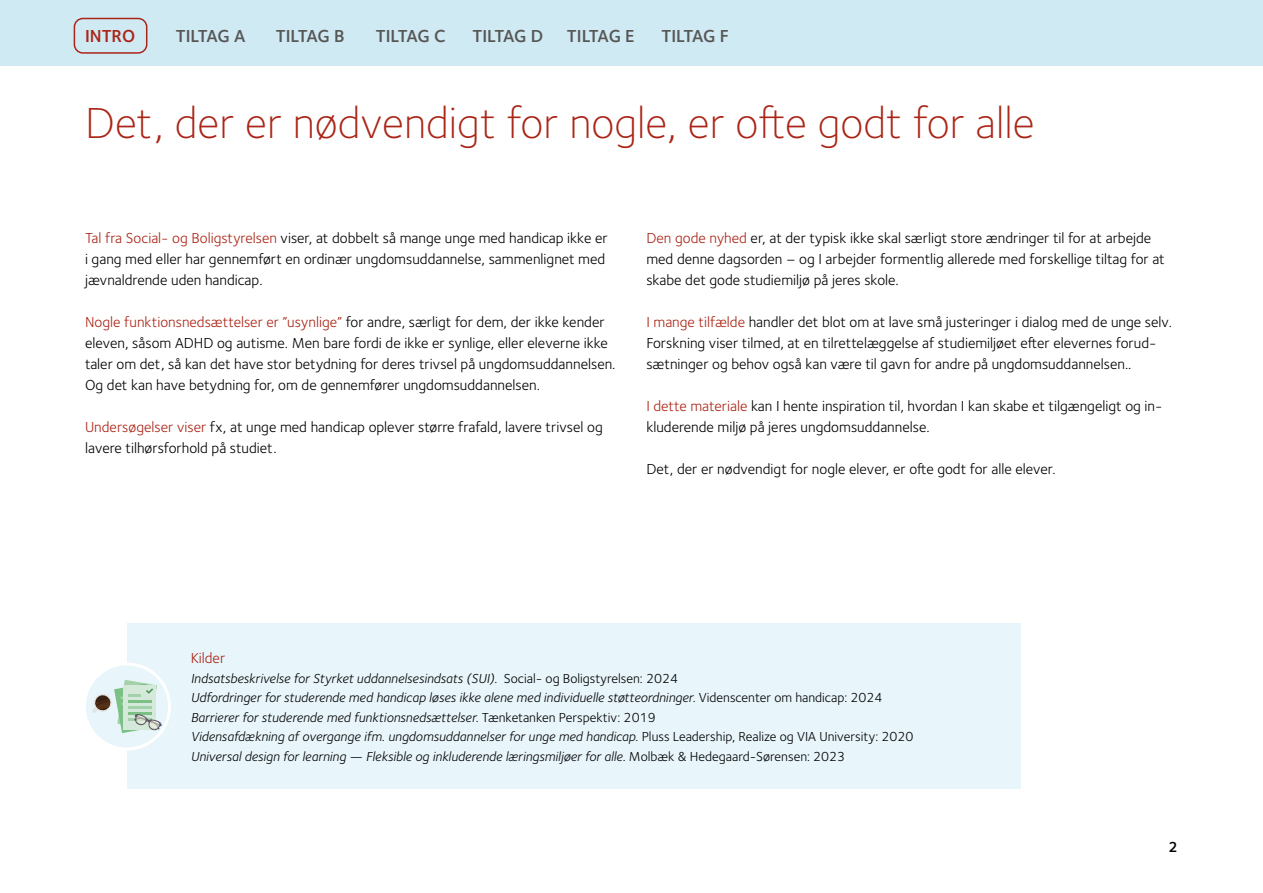
<style>
.page{position:relative;width:1263px;height:893px;background:#fff}
.page>*{position:absolute;margin:0;border:0;box-sizing:border-box;transform-origin:0 0}
.t1{font:300 45px "Foundry Sterling";color:#aa2517}
.t2{font:600 18px "Foundry Sterling";letter-spacing:-.015em;color:#575756}
.t3{font:600 18px "Foundry Sterling";color:#aa2517}
.Brød{font:15px/21px "Foundry Sterling";color:#000}
.Overskrift_boks{font:15px "Foundry Sterling";color:#aa2517}
.t4{font:600 15px "Foundry Sterling";color:#000}
.Kilde_boks{font:italic 13.5px "Foundry Sterling";color:#000}
.s1{color:#aa2517}
.s2{font-style:normal}
</style>
<div class="page">
<div style="left:0;top:0;width:1263px;height:66px;background:#d0eaf4"></div>
<div style="left:74px;top:18px;width:73px;height:36px;border:2px solid #aa2517;border-radius:9px"></div>
<div style="left:127px;top:623px;width:894px;height:69px;background:#e8f5fa"></div>
<div style="left:127px;top:687px;width:894px;height:63px;background:#e8f5fa"></div>
<div style="left:127px;top:726px;width:894px;height:63px;background:#e8f5fa"></div>
<div style="left:84px;top:664px;width:85px;height:85px;background:#e8f5fa;border-radius:50%"></div>
<div style="left:83px;top:662px;width:88px;height:88px;border:3px solid #fff;border-radius:50%"></div>
<svg style="left:92px;top:680px;width:70px;height:53px"></svg>
<p class="t3" style="left:85px;top:25px;width:52px">INTRO</p>
<p class="t2" style="left:176px;top:25px;width:71px">TILTAG A</p>
<p class="t2" style="left:276px;top:25px;width:70px">TILTAG B</p>
<p class="t2" style="left:376px;top:25px;width:71px">TILTAG C</p>
<p class="t2" style="left:472px;top:25px;width:72px">TILTAG D</p>
<p class="t2" style="left:567px;top:25px;width:69px">TILTAG E</p>
<p class="t2" style="left:661px;top:25px;width:69px">TILTAG F</p>
<h1 class="t1" style="left:85px;top:97px;width:951px">Det, der er nødvendigt for nogle, er ofte godt for alle</h1>
<p class="Brød" style="left:85px;top:228px;width:524px"><span class="s1">Tal fra Social- og Boligstyrelsen</span> viser, at dobbelt så mange unge med handicap ikke er i gang med eller har gennemført en ordinær ungdomsuddannelse, sammenlignet med jævnaldrende uden handicap.</p>
<p class="Brød" style="left:85px;top:312px;width:532px"><span class="s1">Nogle funktionsnedsættelser er ”usynlige”</span> for andre, særligt for dem, der ikke kender eleven, såsom ADHD og autisme. Men bare fordi de ikke er synlige, eller eleverne ikke taler om det, så kan det have stor betydning for deres trivsel på ungdomsuddannelsen.<br>Og det kan have betydning for, om de gennemfører ungdomsuddannelsen.</p>
<p class="Brød" style="left:85px;top:417px;width:519px"><span class="s1">Undersøgelser viser</span> fx, at unge med handicap oplever større frafald, lavere trivsel og lavere tilhørsforhold på studiet.</p>
<p class="Brød" style="left:646px;top:228px;width:520px"><span class="s1">Den gode nyhed</span> er, at der typisk ikke skal særligt store ændringer til for at arbejde med denne dagsorden – og I arbejder formentlig allerede med forskellige tiltag for at skabe det gode studiemiljø på jeres skole.</p>
<p class="Brød" style="left:646px;top:312px;width:527px"><span class="s1">I mange tilfælde</span> handler det blot om at lave små justeringer i dialog med de unge selv.<br>Forskning viser tilmed, at en tilrettelæggelse af studiemiljøet efter elevernes forud&shy;sætninger og behov også kan være til gavn for andre på ungdomsuddannelsen..</p>
<p class="Brød" style="left:646px;top:396px;width:518px"><span class="s1">I dette materiale</span> kan I hente inspiration til, hvordan I kan skabe et tilgængeligt og in&shy;kluderende miljø på jeres ungdomsuddannelse.</p>
<p class="Brød" style="left:646px;top:459px;width:411px">Det, der er nødvendigt for nogle elever, er ofte godt for alle elever.</p>
<p class="Overskrift_boks" style="left:191px;top:649px;width:36px">Kilder</p>
<p class="Kilde_boks" style="left:191px;top:670px;width:489px">Indsatsbeskrivelse for Styrket uddannelsesindsats (SUI). <span class="s2">Social- og Boligstyrelsen: 2024</span></p>
<p class="Kilde_boks" style="left:191px;top:690px;width:693px">Udfordringer for studerende med handicap løses ikke alene med individuelle støtteordninger. <span class="s2">Videnscenter om handicap: 2024</span></p>
<p class="Kilde_boks" style="left:191px;top:709px;width:466px">Barrierer for studerende med funktionsnedsættelser. <span class="s2">Tænketanken Perspektiv: 2019</span></p>
<p class="Kilde_boks" style="left:191px;top:729px;width:724px">Vidensafdækning af overgange ifm. ungdomsuddannelser for unge med handicap. <span class="s2">Pluss Leadership, Realize og VIA University: 2020</span></p>
<p class="Kilde_boks" style="left:191px;top:748px;width:656px">Universal design for learning — Fleksible og inkluderende læringsmiljøer for alle. <span class="s2">Molbæk &amp; Hedegaard-Sørensen: 2023</span></p>
<p class="t4" style="left:1168px;top:838px;width:11px">2</p>
</div>
